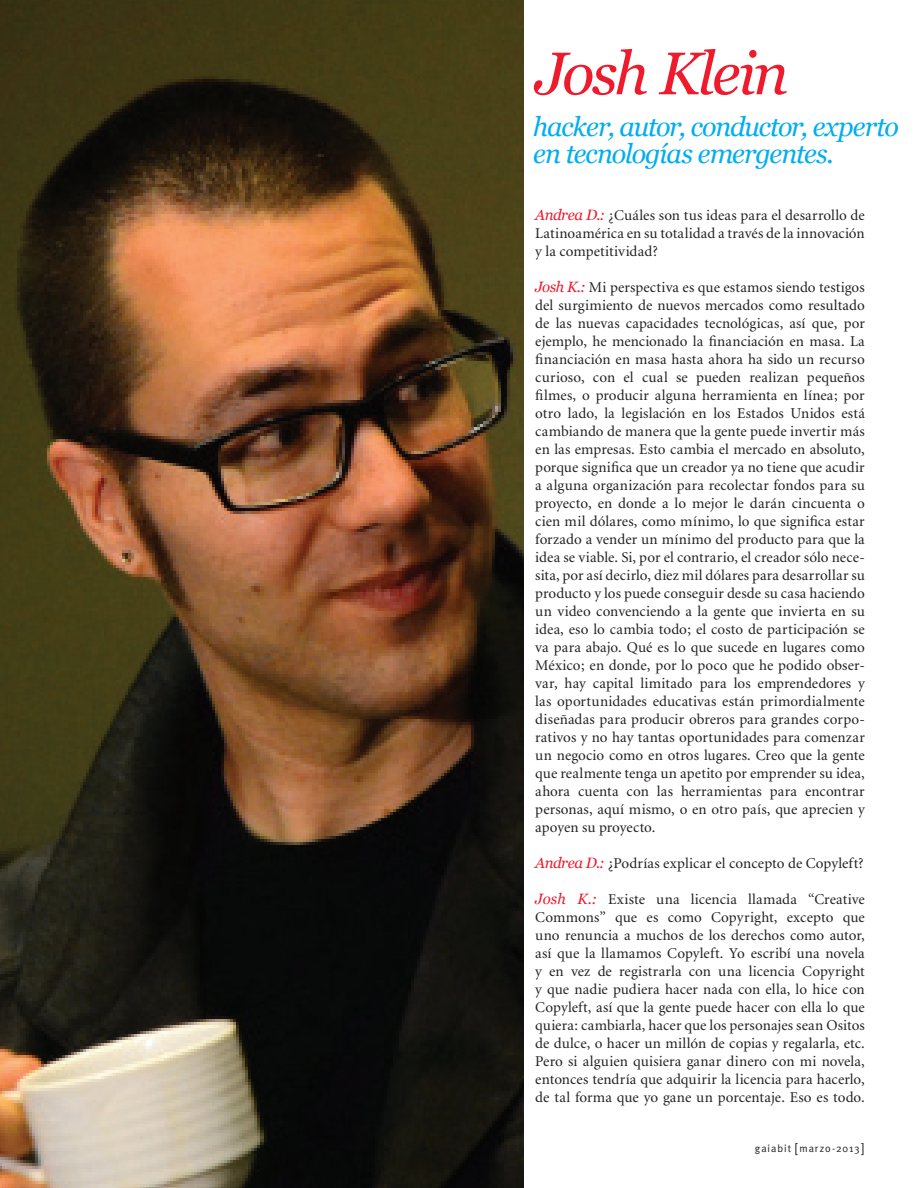
<style>
.page{position:relative;width:918px;height:1188px;background:#fff}
.page>*{position:absolute;margin:0;border:0;box-sizing:border-box;transform-origin:0 0}
.t1{font:italic 60px "Georgia";letter-spacing:-.05em;color:#ee1b2d}
.t2{font:italic 27px/27px "Georgia";letter-spacing:-.04em;color:#00aeef}
.t3{font:15px/18px "Minion";letter-spacing:.005em;color:#231f20;text-align:justify}
.t4{font:10.5px "Meta Plus Normal";letter-spacing:.095em;color:#231f20}
.s1{font-family:"Georgia";font-style:italic;color:#ee1b2d}
.s2{font-family:"Meta Plus Normal Caps";font-size:13.5px}
</style>
<div class="page">
<img style="left:0;top:0;width:523px;height:1188px">
<h1 class="t1" style="left:535px;top:36px;width:255px">Josh Klein</h1>
<h2 class="t2" style="left:533px;top:113px;width:367px">hacker, autor, conductor, experto en tecnologías emergentes.</h2>
<p class="t3" style="left:535px;top:207px;width:331px"><span class="s1">Andrea D.:</span> ¿Cuáles son tus ideas para el desarrollo de Latinoamérica en su totalidad a través de la innovación y la competitividad?</p>
<p class="t3" style="left:535px;top:279px;width:331px"><span class="s1">Josh K.:</span> Mi perspectiva es que estamos siendo testigos del surgimiento de nuevos mercados como resultado de las nuevas capacidades tecnológicas, así que, por ejemplo, he mencionado la financiación en masa. La financiación en masa hasta ahora ha sido un recurso curioso, con el cual se pueden realizan pequeños filmes, o producir alguna herramienta en línea; por otro lado, la legislación en los Estados Unidos está cambiando de manera que la gente puede invertir más en las empresas. Esto cambia el mercado en absoluto, porque significa que un creador ya no tiene que acudir a alguna organización para recolectar fondos para su proyecto, en donde a lo mejor le darán cincuenta o cien mil dólares, como mínimo, lo que significa estar forzado a vender un mínimo del producto para que la idea se viable. Si, por el contrario, el creador sólo nece&shy;sita, por así decirlo, diez mil dólares para desarrollar su producto y los puede conseguir desde su casa haciendo un video convenciendo a la gente que invierta en su idea, eso lo cambia todo; el costo de participación se va para abajo. Qué es lo que sucede en lugares como México; en donde, por lo poco que he podido obser&shy;var, hay capital limitado para los emprendedores y las oportunidades educativas están primordialmente diseñadas para producir obreros para grandes corpo&shy;rativos y no hay tantas oportunidades para comenzar un negocio como en otros lugares. Creo que la gente que realmente tenga un apetito por emprender su idea, ahora cuenta con las herramientas para encontrar personas, aquí mismo, o en otro país, que aprecien y apoyen su proyecto.</p>
<p class="t3" style="left:535px;top:855px;width:330px"><span class="s1">Andrea D.:</span> ¿Podrías explicar el concepto de Copyleft?</p>
<p class="t3" style="left:535px;top:891px;width:331px"><span class="s1">Josh K.:</span> Existe una licencia llamada “Creative Commons” que es como Copyright, excepto que uno renuncia a muchos de los derechos como autor, así que la llamamos Copyleft. Yo escribí una novela y en vez de registrarla con una licencia Copyright y que nadie pudiera hacer nada con ella, lo hice con Copyleft, así que la gente puede hacer con ella lo que quiera: cambiarla, hacer que los personajes sean Ositos de dulce, o hacer un millón de copias y regalarla, etc.<br>Pero si alguien quisiera ganar dinero con mi novela, entonces tendría que adquirir la licencia para hacerlo, de tal forma que yo gane un porcentaje. Eso es todo.</p>
<p class="t4" style="left:755px;top:1142px;width:111px">gaiabit <span class="s2">[</span>marzo-2013<span class="s2">]</span></p>
</div>
